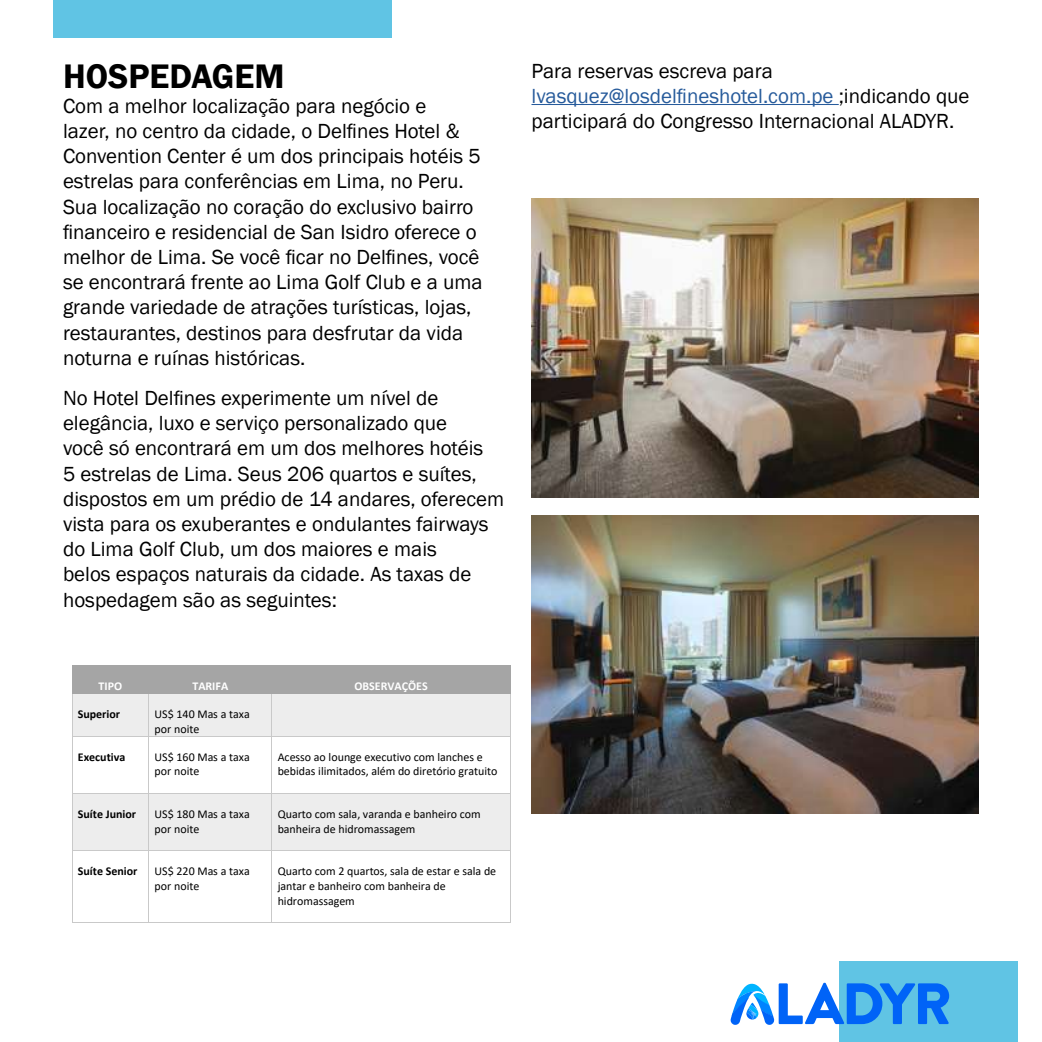
<style>
.page{position:relative;width:1042px;height:1042px;background:#fff}
.page>*{position:absolute;margin:0;border:0;box-sizing:border-box;transform-origin:0 0}
.t1{font:600 35px "Franklin Gothic";color:#000}
.t2{font:21px/25.2px "Franklin Gothic";color:#000}
.t3{font:11.9px/14.5px "Calibri";color:#000}
.t4{font:700 11.9px "Calibri";letter-spacing:-.005em;color:#000}
.t5{font:700 11.9px "Calibri";color:#fff}
.s1{color:#275b9b}
</style>
<div class="page">
<div style="left:840px;top:961px;width:178px;height:81px;background:#60c4e4"></div>
<div style="left:53px;top:0;width:338px;height:38px;background:#60c4e4"></div>
<svg style="left:730px;top:983px;width:219px;height:42px"></svg>
<hr style="left:531px;top:104px;width:308px;height:1px;background:#275b9b">
<img style="left:531px;top:515px;width:448px;height:299px">
<img style="left:531px;top:199px;width:448px;height:298px">
<div style="left:72px;top:666px;width:77px;height:27px;background:#a5a5a5"></div>
<div style="left:149px;top:666px;width:123px;height:27px;background:#a5a5a5"></div>
<div style="left:272px;top:666px;width:238px;height:27px;background:#a5a5a5"></div>
<hr style="left:72px;top:665px;width:77px;height:1px;background:#a5a5a5">
<hr style="left:149px;top:665px;width:123px;height:1px;background:#a5a5a5">
<hr style="left:272px;top:665px;width:238px;height:1px;background:#a5a5a5">
<div style="left:72px;top:694px;width:76px;height:42px;background:#ededed"></div>
<div style="left:149px;top:694px;width:122px;height:42px;background:#ededed"></div>
<div style="left:272px;top:694px;width:238px;height:42px;background:#ededed"></div>
<hr style="left:72px;top:693px;width:76px;height:1px;background:#a5a5a5">
<hr style="left:149px;top:693px;width:122px;height:1px;background:#a5a5a5">
<hr style="left:273px;top:693px;width:237px;height:1px;background:#a5a5a5">
<svg style="left:510px;top:665px;width:1px;height:29px"></svg>
<hr style="left:72px;top:694px;width:1px;height:42px;background:#c9c9c9">
<hr style="left:148px;top:694px;width:1px;height:42px;background:#c9c9c9">
<hr style="left:271px;top:694px;width:1px;height:42px;background:#c9c9c9">
<hr style="left:510px;top:694px;width:1px;height:42px;background:#c9c9c9">
<hr style="left:72px;top:736px;width:76px;height:1px;background:#c9c9c9">
<hr style="left:149px;top:736px;width:122px;height:1px;background:#c9c9c9">
<hr style="left:272px;top:736px;width:238px;height:1px;background:#c9c9c9">
<hr style="left:72px;top:736px;width:1px;height:57px;background:#c9c9c9">
<hr style="left:148px;top:736px;width:1px;height:57px;background:#c9c9c9">
<hr style="left:271px;top:736px;width:1px;height:57px;background:#c9c9c9">
<hr style="left:510px;top:736px;width:1px;height:57px;background:#c9c9c9">
<div style="left:72px;top:794px;width:76px;height:57px;background:#ededed"></div>
<div style="left:149px;top:794px;width:122px;height:57px;background:#ededed"></div>
<div style="left:272px;top:794px;width:238px;height:57px;background:#ededed"></div>
<hr style="left:72px;top:793px;width:76px;height:1px;background:#c9c9c9">
<hr style="left:149px;top:793px;width:122px;height:1px;background:#c9c9c9">
<hr style="left:272px;top:793px;width:238px;height:1px;background:#c9c9c9">
<hr style="left:72px;top:794px;width:1px;height:57px;background:#c9c9c9">
<hr style="left:148px;top:794px;width:1px;height:57px;background:#c9c9c9">
<hr style="left:271px;top:794px;width:1px;height:57px;background:#c9c9c9">
<hr style="left:510px;top:794px;width:1px;height:57px;background:#c9c9c9">
<hr style="left:72px;top:851px;width:76px;height:1px;background:#c9c9c9">
<hr style="left:149px;top:851px;width:122px;height:1px;background:#c9c9c9">
<hr style="left:272px;top:851px;width:238px;height:1px;background:#c9c9c9">
<hr style="left:72px;top:851px;width:1px;height:71px;background:#c9c9c9">
<hr style="left:72px;top:922px;width:76px;height:1px;background:#c9c9c9">
<hr style="left:148px;top:851px;width:1px;height:71px;background:#c9c9c9">
<hr style="left:149px;top:922px;width:122px;height:1px;background:#c9c9c9">
<hr style="left:271px;top:851px;width:1px;height:71px;background:#c9c9c9">
<hr style="left:272px;top:922px;width:238px;height:1px;background:#c9c9c9">
<hr style="left:510px;top:851px;width:1px;height:71px;background:#c9c9c9">
<h1 class="t1" style="left:63px;top:54px;width:223px">HOSPEDAGEM</h1>
<p class="t2" style="left:63px;top:94px;width:421px">Com a melhor localização para negócio e<br>lazer, no centro da cidade, o Delfines Hotel &amp; Convention Center é um dos principais hotéis 5 estrelas para conferências em Lima, no Peru.<br>Sua localização no coração do exclusivo bairro financeiro e residencial de San Isidro oferece o melhor de Lima. Se você ficar no Delfines, você se encontrará frente ao Lima Golf Club e a uma grande variedade de atrações turísticas, lojas, restaurantes, destinos para desfrutar da vida noturna e ruínas históricas.</p>
<p class="t2" style="left:63px;top:386px;width:443px">No Hotel Delfines experimente um nível de elegância, luxo e serviço personalizado que<br>você só encontrará em um dos melhores hotéis<br>5 estrelas de Lima. Seus 206 quartos e suítes, dispostos em um prédio de 14 andares, oferecem vista para os exuberantes e ondulantes fairways do Lima Golf Club, um dos maiores e mais<br>belos espaços naturais da cidade. As taxas de hospedagem são as seguintes:</p>
<p class="t5" style="left:99px;top:678px;width:25px">TIPO</p>
<p class="t5" style="left:192px;top:678px;width:37px">TARIFA</p>
<p class="t5" style="left:354px;top:678px;width:75px">OBSERVAÇÕES</p>
<p class="t4" style="left:78px;top:706px;width:44px">Superior</p>
<p class="t3" style="left:155px;top:706px;width:97px">US$ 140 Mas a taxa por noite</p>
<p class="t4" style="left:78px;top:748px;width:49px">Executiva</p>
<p class="t3" style="left:155px;top:749px;width:97px">US$ 160 Mas a taxa por noite</p>
<p class="t3" style="left:278px;top:749px;width:221px">Acesso ao lounge executivo com lanches e bebidas ilimitados, além do diretório gratuito</p>
<p class="t4" style="left:78px;top:806px;width:60px">Suíte Junior</p>
<p class="t3" style="left:155px;top:806px;width:97px">US$ 180 Mas a taxa por noite</p>
<p class="t3" style="left:278px;top:806px;width:205px">Quarto com sala, varanda e banheiro com banheira de hidromassagem</p>
<p class="t4" style="left:78px;top:863px;width:61px">Suíte Senior</p>
<p class="t3" style="left:155px;top:864px;width:97px">US$ 220 Mas a taxa por noite</p>
<p class="t3" style="left:278px;top:864px;width:220px">Quarto com 2 quartos, sala de estar e sala de jantar e banheiro com banheira de hidromassagem</p>
<p class="t2" style="left:531px;top:59px;width:439px">Para reservas escreva para <span class="s1">lvasquez@losdelfineshotel.com.pe</span> ;indicando que participará do Congresso Internacional ALADYR.</p>
</div>
